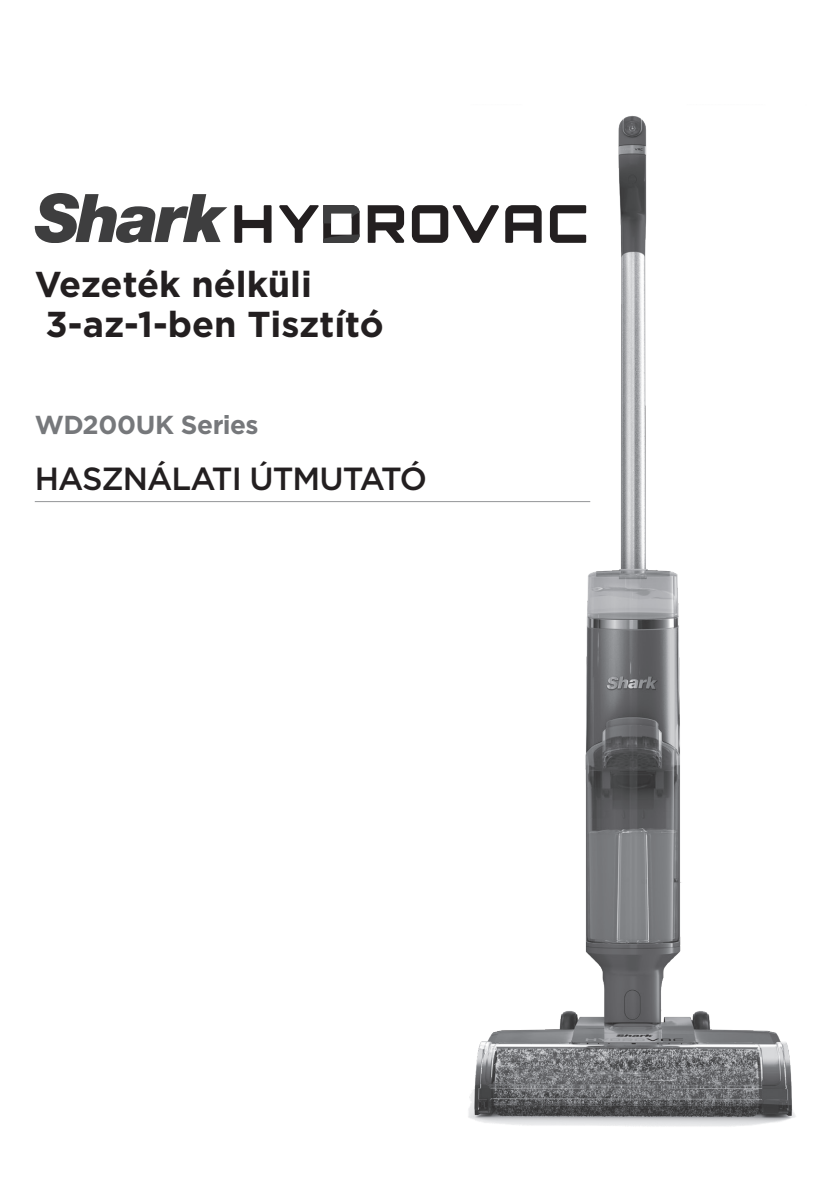
<style>
.page{position:relative;width:840px;height:1191px;background:#fff}
.page>*{position:absolute;margin:0;border:0;box-sizing:border-box;transform-origin:0 0}
.t1{font:700 36px/40px "Gotham";color:#231f20}
.t2{font:500 32px "Gotham";letter-spacing:-.03em;color:#231f20}
.t3{font:700 26px "Gotham";letter-spacing:-.02em;color:#76787b}
</style>
<div class="page">
<hr style="left:35px;top:501px;width:555px;height:1px;background:#939598">
<img style="left:432px;top:115px;width:364px;height:1012px">
<svg style="left:234px;top:205px;width:37px;height:38px"></svg>
<svg style="left:279px;top:205px;width:80px;height:38px"></svg>
<svg style="left:367px;top:205px;width:37px;height:38px"></svg>
<svg style="left:411px;top:205px;width:88px;height:38px"></svg>
<svg style="left:505px;top:205px;width:36px;height:38px"></svg>
<svg style="left:549px;top:205px;width:37px;height:38px"></svg>
<svg style="left:34px;top:193px;width:193px;height:50px"></svg>
<p class="t1" style="left:35px;top:264px;width:350px">Vezeték nélküli<br>3-az-1-ben Tisztító</p>
<p class="t3" style="left:35px;top:408px;width:225px">WD200UK Series</p>
<p class="t2" style="left:35px;top:457px;width:393px">HASZNÁLATI ÚTMUTATÓ</p>
</div>
